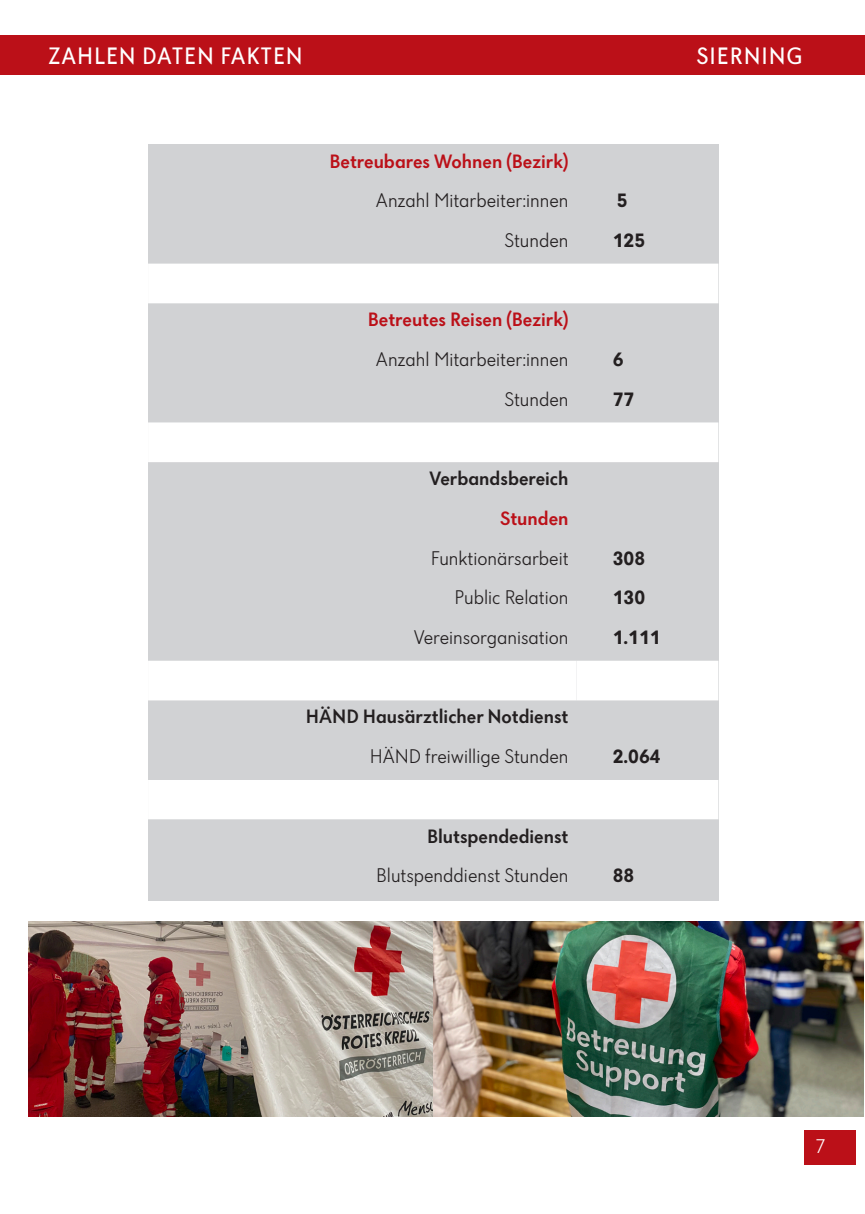
<style>
.page{position:relative;width:865px;height:1214px;background:#fff}
.page>*{position:absolute;margin:0;border:0;box-sizing:border-box;transform-origin:0 0}
.t1{font:24px "Dunant";letter-spacing:.035em;color:#fff}
.t2{font:300 20px "Dunant";color:#231f20}
.t3{font:500 20px "Dunant";color:#231f20}
.t4{font:500 20px "Dunant";color:#bb1018}
.t5{font:700 20px "Dunant";color:#231f20}
.t6{font:300 20px "Dunant";color:#fff}
</style>
<div class="page">
<div style="left:804px;top:1130px;width:51px;height:34px;background:#bb1018"></div>
<div style="left:0;top:35px;width:865px;height:40px;background:#bb1018"></div>
<div style="left:148px;top:144px;width:570px;height:757px;background:#d1d2d4"></div>
<svg style="left:148px;top:263px;width:570px;height:438px"></svg>
<div style="left:576px;top:660px;width:142px;height:40px;background:#fff"></div>
<div style="left:148px;top:780px;width:570px;height:40px;background:#fff"></div>
<img style="left:28px;top:921px;width:405px;height:194px">
<img style="left:433px;top:921px;width:430px;height:194px">
<p class="t1" style="left:48px;top:43px;width:256px">ZAHLEN DATEN FAKTEN</p>
<p class="t1" style="left:696px;top:43px;width:108px">SIERNING</p>
<p class="t4" style="left:329px;top:149px;width:240px">Betreubares Wohnen (Bezirk)</p>
<p class="t2" style="left:376px;top:190px;width:194px">Anzahl Mitarbeiter:innen</p>
<p class="t5" style="left:617px;top:189px;width:12px">5</p>
<p class="t2" style="left:504px;top:229px;width:65px">Stunden</p>
<p class="t5" style="left:613px;top:229px;width:34px">125</p>
<p class="t4" style="left:368px;top:308px;width:202px">Betreutes Reisen (Bezirk)</p>
<p class="t2" style="left:376px;top:348px;width:194px">Anzahl Mitarbeiter:innen</p>
<p class="t5" style="left:613px;top:348px;width:12px">6</p>
<p class="t2" style="left:504px;top:388px;width:65px">Stunden</p>
<p class="t5" style="left:613px;top:387px;width:23px">77</p>
<p class="t3" style="left:429px;top:467px;width:141px">Verbandsbereich</p>
<p class="t4" style="left:500px;top:507px;width:70px">Stunden</p>
<p class="t2" style="left:431px;top:547px;width:139px">Funktionärsarbeit</p>
<p class="t5" style="left:613px;top:546px;width:34px">308</p>
<p class="t2" style="left:454px;top:587px;width:115px">Public Relation</p>
<p class="t5" style="left:613px;top:586px;width:34px">130</p>
<p class="t2" style="left:413px;top:626px;width:157px">Vereinsorganisation</p>
<p class="t5" style="left:613px;top:625px;width:49px">1.111</p>
<p class="t3" style="left:306px;top:705px;width:264px">HÄND Hausärztlicher Notdienst</p>
<p class="t2" style="left:370px;top:745px;width:200px">HÄND freiwillige Stunden</p>
<p class="t5" style="left:613px;top:744px;width:49px">2.064</p>
<p class="t3" style="left:427px;top:824px;width:143px">Blutspendedienst</p>
<p class="t2" style="left:376px;top:864px;width:194px">Blutspenddienst Stunden</p>
<p class="t5" style="left:613px;top:864px;width:23px">88</p>
<p class="t6" style="left:815px;top:1134px;width:11px">7</p>
</div>
